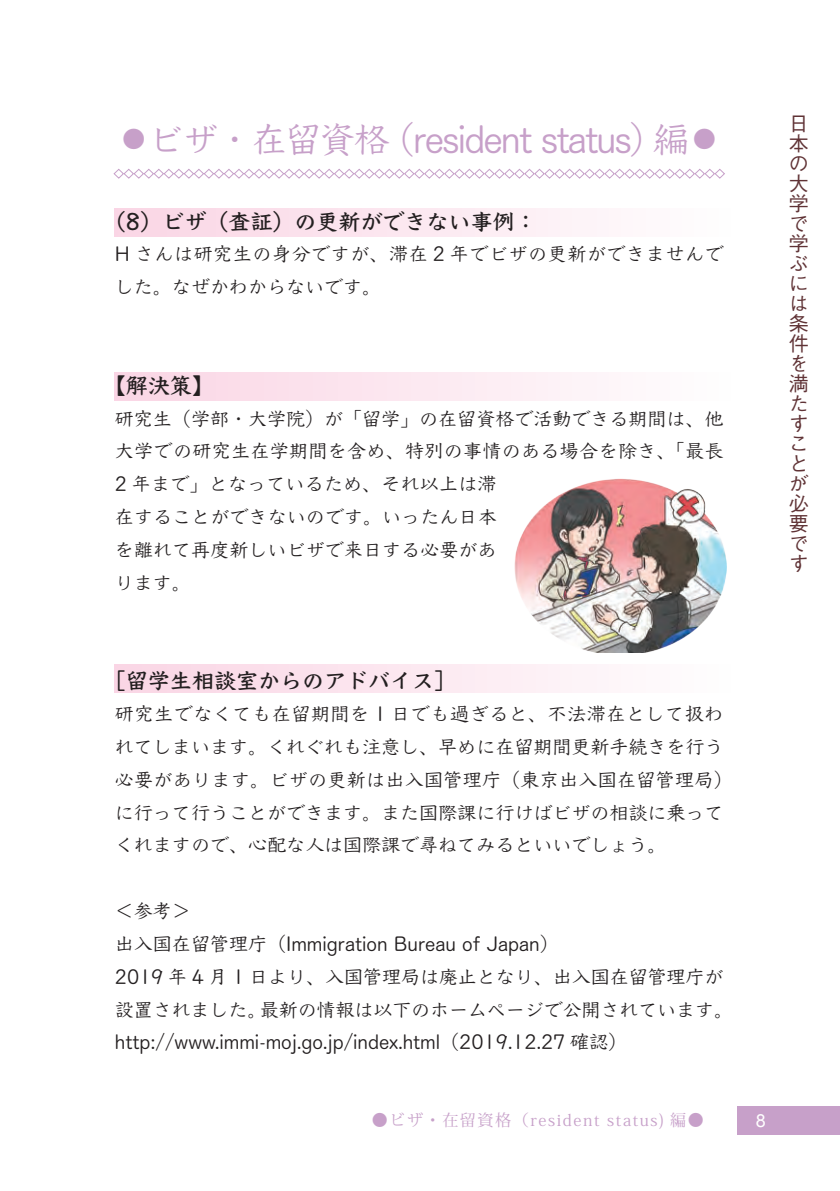
<style>
.page{position:relative;width:840px;height:1191px;background:#fff}
.page>*{position:absolute;margin:0;border:0;box-sizing:border-box;transform-origin:0 0}
.t1{font:500 36px "Yu Kyo Yoko";letter-spacing:-.05em;color:#c7a0c9}
.t2{font:700 22px "Yu Kyo Yoko";color:#231f20}
.t3{font:500 20px/20px "Gothic BBB Pr 6 N";color:#603336}
.t4{font:500 19px/32.8px "Yu Kyo Yoko";color:#231f20}
.t5{font:500 19px/32.8px "Yu Kyo Yoko";letter-spacing:.03em;color:#231f20}
.t6{font:18px "Arial";color:#fff}
.t7{font:16px "Koz Min Pr 6 N";letter-spacing:.1em;color:#c7a0c9}
.s1{font-size:24px}
</style>
<div class="page">
<div style="left:737px;top:1106px;width:102px;height:28px;background:#c7a0c9"></div>
<div style="left:115px;top:209px;width:622px;height:28px;background:linear-gradient(to right,#fad5e4,#fefefe)"></div>
<div style="left:115px;top:373px;width:622px;height:28px;background:linear-gradient(to right,#fad5e4,#fefefe)"></div>
<div style="left:115px;top:665px;width:622px;height:28px;background:linear-gradient(to right,#fad5e4,#fefefe)"></div>
<svg style="left:113px;top:168px;width:612px;height:11px"></svg>
<img style="left:514px;top:478px;width:212px;height:175px">
<h1 class="t1" style="left:122px;top:114px;width:596px"><span class="s1">●</span>ビザ・在留資格（resident status) 編 <span class="s1">●</span></h1>
<p class="t2" style="left:104px;top:205px;width:434px">（8）ビザ（査証）の更新ができない事例：</p>
<p class="t5" style="left:115px;top:238px;width:610px">H さんは研究生の身分ですが、滞在 2 年でビザの更新ができませんでした。なぜかわからないです。</p>
<p class="t2" style="left:104px;top:370px;width:111px">【解決策】</p>
<p class="t4" style="left:115px;top:402px;width:610px">研究生（学部・大学院）が「留学」の在留資格で活動できる期間は、他大学での研究生在学期間を含め、特別の事情のある場合を除き、「最長<br>2 年まで」となっているため、それ以上は滞<br>在することができないのです。いったん日本<br>を離れて再度新しいビザで来日する必要があ<br>ります。</p>
<p class="t3" style="left:788px;top:112px;width:21px">日本の大学で学ぶには条件を満たすことが必要です</p>
<p class="t2" style="left:104px;top:665px;width:353px">［留学生相談室からのアドバイス］</p>
<p class="t4" style="left:115px;top:698px;width:619px">研究生でなくても在留期間を 1 日でも過ぎると、不法滞在として扱われてしまいます。くれぐれも注意し、早めに在留期間更新手続きを行う必要があります。ビザの更新は出入国管理庁（東京出入国在留管理局）に行って行うことができます。また国際課に行けばビザの相談に乗ってくれますので、心配な人は国際課で尋ねてみるといいでしょう。</p>
<p class="t4" style="left:115px;top:895px;width:619px">＜参考＞<br>出入国在留管理庁（Immigration Bureau of Japan）<br>2019 年 4 月 1 日より、入国管理局は廃止となり、出入国在留管理庁が設置されました。最新の情報は以下のホームページで公開されています。http://www.immi-moj.go.jp/index.html（2019.12.27 確認）</p>
<p class="t7" style="left:371px;top:1111px;width:333px">●ビザ・在留資格（resident status) 編●</p>
<p class="t6" style="left:755px;top:1108px;width:12px">8</p>
</div>
